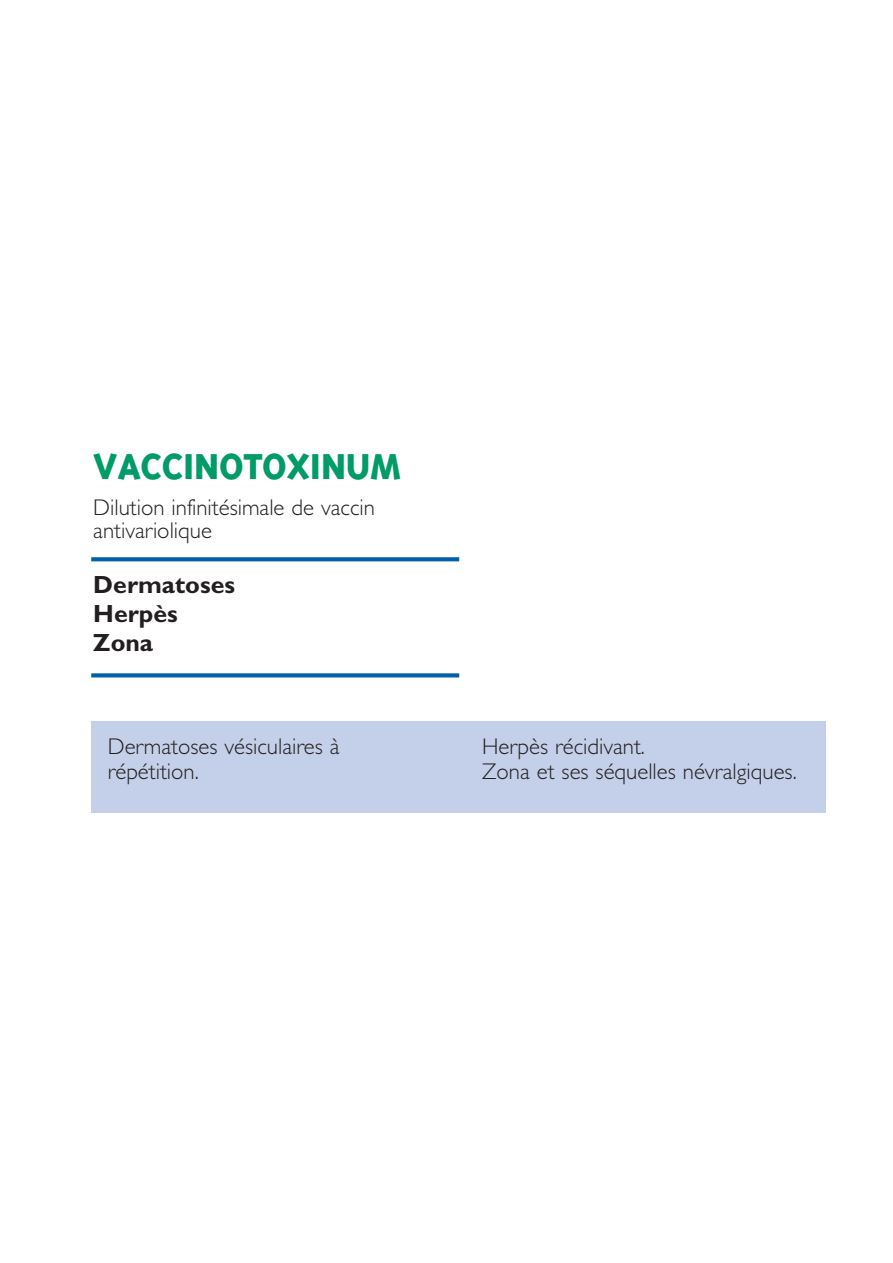
<style>
.page{position:relative;width:893px;height:1263px;background:#fff}
.page>*{position:absolute;margin:0;border:0;box-sizing:border-box;transform-origin:0 0}
.t1{font:800 41.4px "Triplex";letter-spacing:-.01em;color:#009b67}
.t2{font:700 24.9px/29.1px "Gill Sans";color:#231f20}
.t3{font:300 22.8px/24.9px "Gill Sans";color:#231f20}
</style>
<div class="page">
<div style="left:91px;top:722px;width:735px;height:91px;background:#c4d0e9"></div>
<svg style="left:91px;top:557px;width:368px;height:4px"></svg>
<svg style="left:91px;top:673px;width:368px;height:4px"></svg>
<h1 class="t1" style="left:93px;top:454px;width:309px">VACCINOTOXINUM</h1>
<p class="t3" style="left:93px;top:499px;width:283px;line-height:22.8px">Dilution infinitésimale de vaccin antivariolique</p>
<p class="t2" style="left:93px;top:572px;width:143px">Dermatoses<br>Herpès<br>Zona</p>
<p class="t3" style="left:108px;top:736px;width:233px">Dermatoses vésiculaires à répétition.</p>
<p class="t3" style="left:482px;top:736px;width:316px">Herpès récidivant.<br>Zona et ses séquelles névralgiques.</p>
</div>
